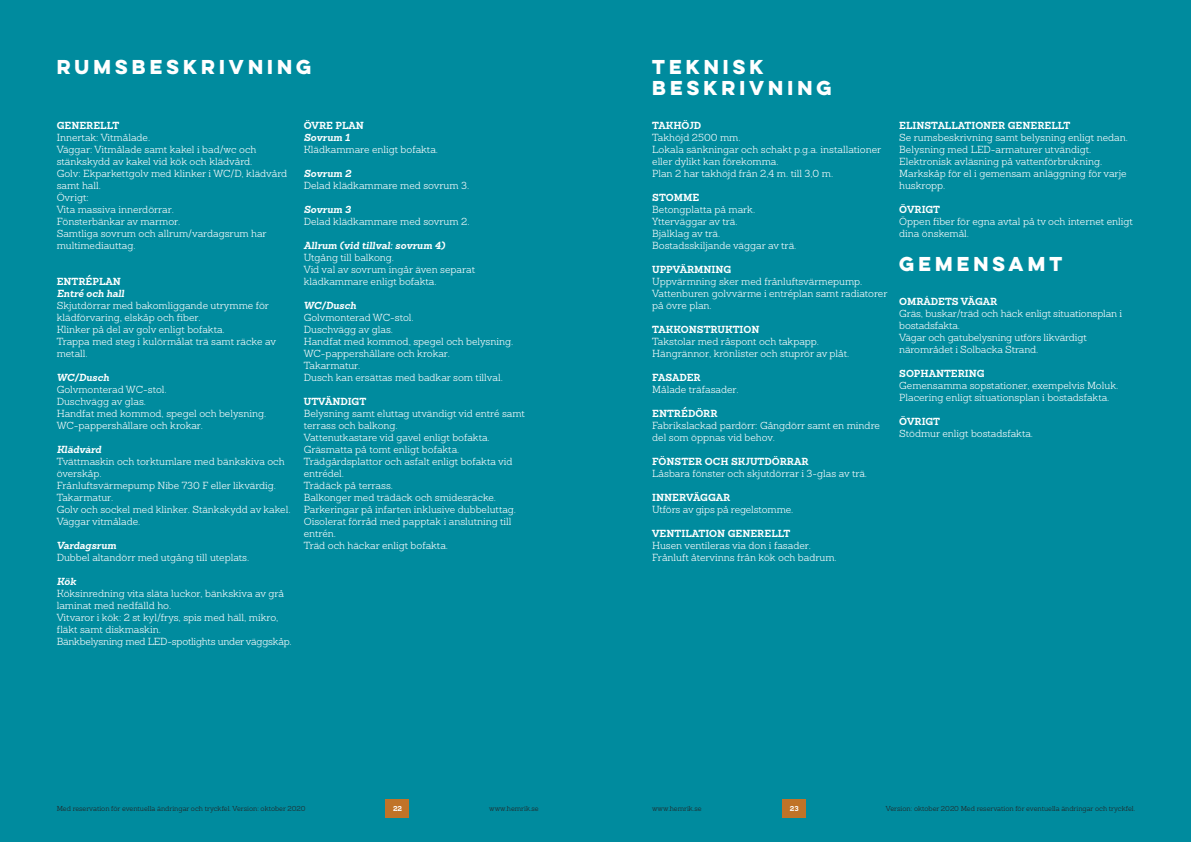
<style>
.page{position:relative;width:1191px;height:842px;background:#fff}
.page>*{position:absolute;margin:0;border:0;box-sizing:border-box;transform-origin:0 0}
.t1{font:700 18px "Lulo Clean One";color:#fff}
.t2{font:300 10px/12px "Sanchez";color:#fff}
.t3{font:700 10px "Sanchez";color:#fff}
.t4{font:italic 700 10px "Sanchez";color:#fff}
.t5{font:300 10px "Sanchez";letter-spacing:-.02em;color:#fff}
.t6{font:300 7px "Sanchez";color:#231f20}
.t7{font:700 7px "Sanchez";color:#fff}
</style>
<div class="page">
<div style="left:0;top:0;width:595px;height:842px;background:#008b9e"></div>
<div style="left:595px;top:0;width:596px;height:842px;background:#008b9e"></div>
<div style="left:386px;top:799px;width:23px;height:19px;background:#c07328"></div>
<div style="left:783px;top:799px;width:23px;height:19px;background:#c07328"></div>
<p class="t1" style="left:57px;top:53px;width:260px">RUMSBESKRIVNING</p>
<p class="t3" style="left:57px;top:119px;width:64px">GENERELLT</p>
<p class="t2" style="left:57px;top:132px;width:95px">Innertak: Vitmålade.</p>
<p class="t2" style="left:57px;top:144px;width:201px">Väggar: Vitmålade samt kakel i bad/wc och stänkskydd av kakel vid kök och klädvård.</p>
<p class="t2" style="left:57px;top:168px;width:232px">Golv: Ekparkettgolv med klinker i WC/D, klädvård samt hall.</p>
<p class="t2" style="left:57px;top:192px;width:33px">Övrigt:</p>
<p class="t2" style="left:57px;top:204px;width:119px">Vita massiva innerdörrar.</p>
<p class="t2" style="left:57px;top:216px;width:125px">Fönsterbänkar av marmor.</p>
<p class="t2" style="left:57px;top:228px;width:211px">Samtliga sovrum och allrum/vardagsrum har multimediauttag.</p>
<p class="t3" style="left:57px;top:275px;width:66px">ENTRÉPLAN</p>
<p class="t4" style="left:57px;top:287px;width:69px">Entré och hall</p>
<p class="t2" style="left:57px;top:300px;width:214px">Skjutdörrar med bakomliggande utrymme för klädförvaring, elskåp och fiber.</p>
<p class="t2" style="left:57px;top:324px;width:169px">Klinker på del av golv enligt bofakta.</p>
<p class="t2" style="left:57px;top:336px;width:221px">Trappa med steg i kulörmålat trä samt räcke av metall.</p>
<p class="t4" style="left:57px;top:371px;width:54px">WC/Dusch</p>
<p class="t2" style="left:57px;top:384px;width:111px">Golvmonterad WC-stol.</p>
<p class="t2" style="left:57px;top:396px;width:91px">Duschvägg av glas.</p>
<p class="t2" style="left:57px;top:408px;width:211px">Handfat med kommod, spegel och belysning.</p>
<p class="t2" style="left:57px;top:420px;width:148px">WC-pappershållare och krokar.</p>
<p class="t4" style="left:57px;top:443px;width:46px">Klädvård</p>
<p class="t2" style="left:57px;top:456px;width:229px">Tvättmaskin och torktumlare med bänkskiva och överskåp.</p>
<p class="t2" style="left:57px;top:480px;width:221px">Frånluftsvärmepump Nibe 730 F eller likvärdig.<br>Takarmatur.</p>
<p class="t2" style="left:57px;top:504px;width:235px">Golv och sockel med klinker. Stänkskydd av kakel.</p>
<p class="t2" style="left:57px;top:516px;width:85px">Väggar vitmålade.</p>
<p class="t4" style="left:57px;top:539px;width:61px">Vardagsrum</p>
<p class="t2" style="left:57px;top:552px;width:194px">Dubbel altandörr med utgång till uteplats.</p>
<p class="t4" style="left:57px;top:575px;width:21px">Kök</p>
<p class="t2" style="left:57px;top:588px;width:229px">Köksinredning vita släta luckor, bänkskiva av grå laminat med nedfälld ho.</p>
<p class="t2" style="left:57px;top:612px;width:223px">Vitvaror i kök: 2 st kyl/frys, spis med häll, mikro, fläkt samt diskmaskin.</p>
<p class="t5" style="left:57px;top:636px;width:236px">Bänkbelysning med LED-spotlights under väggskåp.</p>
<p class="t3" style="left:304px;top:119px;width:62px">ÖVRE PLAN</p>
<p class="t4" style="left:304px;top:131px;width:48px">Sovrum 1</p>
<p class="t2" style="left:304px;top:144px;width:136px">Klädkammare enligt bofakta.</p>
<p class="t4" style="left:304px;top:167px;width:49px">Sovrum 2</p>
<p class="t2" style="left:304px;top:180px;width:167px">Delad klädkammare med sovrum 3.</p>
<p class="t4" style="left:304px;top:203px;width:49px">Sovrum 3</p>
<p class="t2" style="left:304px;top:216px;width:167px">Delad klädkammare med sovrum 2.</p>
<p class="t4" style="left:304px;top:239px;width:143px">Allrum (vid tillval: sovrum 4)</p>
<p class="t2" style="left:304px;top:252px;width:92px">Utgång till balkong.</p>
<p class="t2" style="left:304px;top:264px;width:173px">Vid val av sovrum ingår även separat klädkammare enligt bofakta.</p>
<p class="t4" style="left:304px;top:299px;width:54px">WC/Dusch</p>
<p class="t2" style="left:304px;top:312px;width:111px">Golvmonterad WC-stol.</p>
<p class="t2" style="left:304px;top:324px;width:91px">Duschvägg av glas.</p>
<p class="t2" style="left:304px;top:336px;width:211px">Handfat med kommod, spegel och belysning.</p>
<p class="t2" style="left:304px;top:348px;width:148px">WC-pappershållare och krokar.</p>
<p class="t2" style="left:304px;top:360px;width:58px">Takarmatur.</p>
<p class="t2" style="left:304px;top:372px;width:201px">Dusch kan ersättas med badkar som tillval.</p>
<p class="t3" style="left:304px;top:395px;width:64px">UTVÄNDIGT</p>
<p class="t2" style="left:304px;top:408px;width:223px">Belysning samt eluttag utvändigt vid entré samt terrass och balkong.</p>
<p class="t2" style="left:304px;top:432px;width:187px">Vattenutkastare vid gavel enligt bofakta.</p>
<p class="t2" style="left:304px;top:444px;width:157px">Gräsmatta på tomt enligt bofakta.</p>
<p class="t2" style="left:304px;top:456px;width:210px">Trädgårdsplattor och asfalt enligt bofakta vid entrédel.</p>
<p class="t2" style="left:304px;top:480px;width:91px">Trädäck på terrass.</p>
<p class="t2" style="left:304px;top:492px;width:194px">Balkonger med trädäck och smidesräcke.</p>
<p class="t2" style="left:304px;top:504px;width:214px">Parkeringar på infarten inklusive dubbeluttag.</p>
<p class="t2" style="left:304px;top:516px;width:209px">Oisolerat förråd med papptak i anslutning till entrén.</p>
<p class="t2" style="left:304px;top:540px;width:146px">Träd och häckar enligt bofakta.</p>
<p class="t1" style="left:652px;top:53px;width:117px">TEKNISK</p>
<p class="t1" style="left:652px;top:74px;width:185px">BESKRIVNING</p>
<p class="t3" style="left:652px;top:119px;width:51px">TAKHÖJD</p>
<p class="t2" style="left:652px;top:132px;width:90px">Takhöjd 2500 mm.</p>
<p class="t2" style="left:652px;top:144px;width:231px">Lokala sänkningar och schakt p.g.a. installationer eller dylikt kan förekomma.</p>
<p class="t2" style="left:652px;top:168px;width:182px">Plan 2 har takhöjd från 2,4 m. till 3,0 m.</p>
<p class="t3" style="left:652px;top:191px;width:48px">STOMME</p>
<p class="t2" style="left:652px;top:204px;width:104px">Betongplatta på mark.<br>Ytterväggar av trä.</p>
<p class="t2" style="left:652px;top:228px;width:70px">Bjälklag av trä.</p>
<p class="t2" style="left:652px;top:240px;width:146px">Bostadsskiljande väggar av trä.</p>
<p class="t3" style="left:652px;top:263px;width:81px">UPPVÄRMNING</p>
<p class="t2" style="left:652px;top:276px;width:212px">Uppvärmning sker med frånluftsvärmepump.</p>
<p class="t2" style="left:652px;top:288px;width:237px">Vattenburen golvvärme i entréplan samt radiatorer på övre plan.</p>
<p class="t3" style="left:652px;top:323px;width:109px">TAKKONSTRUKTION</p>
<p class="t2" style="left:652px;top:336px;width:168px">Takstolar med råspont och takpapp.</p>
<p class="t2" style="left:652px;top:348px;width:199px">Hängrännor, krönlister och stuprör av plåt.</p>
<p class="t3" style="left:652px;top:371px;width:50px">FASADER</p>
<p class="t2" style="left:652px;top:384px;width:88px">Målade träfasader.</p>
<p class="t3" style="left:652px;top:407px;width:67px">ENTRÉDÖRR</p>
<p class="t2" style="left:652px;top:420px;width:229px">Fabrikslackad pardörr: Gångdörr samt en mindre del som öppnas vid behov.</p>
<p class="t3" style="left:652px;top:455px;width:158px">FÖNSTER OCH SKJUTDÖRRAR</p>
<p class="t2" style="left:652px;top:468px;width:216px">Låsbara fönster och skjutdörrar i 3-glas av trä.</p>
<p class="t3" style="left:652px;top:491px;width:80px">INNERVÄGGAR</p>
<p class="t2" style="left:652px;top:504px;width:142px">Utförs av gips på regelstomme.</p>
<p class="t3" style="left:652px;top:527px;width:139px">VENTILATION GENERELLT</p>
<p class="t2" style="left:652px;top:540px;width:160px">Husen ventileras via don i fasader.</p>
<p class="t2" style="left:652px;top:552px;width:186px">Frånluft återvinns från kök och badrum.</p>
<p class="t3" style="left:899px;top:119px;width:172px">ELINSTALLATIONER GENERELLT</p>
<p class="t2" style="left:899px;top:132px;width:230px">Se rumsbeskrivning samt belysning enligt nedan.</p>
<p class="t2" style="left:899px;top:144px;width:194px">Belysning med LED-armaturer utvändigt.</p>
<p class="t2" style="left:899px;top:156px;width:204px">Elektronisk avläsning på vattenförbrukning.</p>
<p class="t2" style="left:899px;top:168px;width:229px">Markskåp för el i gemensam anläggning för varje huskropp.</p>
<p class="t3" style="left:899px;top:203px;width:42px">ÖVRIGT</p>
<p class="t2" style="left:899px;top:216px;width:235px">Öppen fiber för egna avtal på tv och internet enligt dina önskemål.</p>
<p class="t1" style="left:899px;top:250px;width:169px">GEMENSAMT</p>
<p class="t3" style="left:899px;top:294px;width:99px">OMRÅDETS VÄGAR</p>
<p class="t2" style="left:899px;top:307px;width:224px">Gräs, buskar/träd och häck enligt situationsplan i bostadsfakta.</p>
<p class="t2" style="left:899px;top:331px;width:189px">Vägar och gatubelysning utförs likvärdigt närområdet i Solbacka Strand.</p>
<p class="t3" style="left:899px;top:366px;width:87px">SOPHANTERING</p>
<p class="t2" style="left:899px;top:379px;width:220px">Gemensamma sopstationer, exempelvis Moluk.</p>
<p class="t2" style="left:899px;top:391px;width:212px">Placering enligt situationsplan i bostadsfakta.</p>
<p class="t3" style="left:899px;top:414px;width:42px">ÖVRIGT</p>
<p class="t2" style="left:899px;top:427px;width:135px">Stödmur enligt bostadsfakta.</p>
<p class="t6" style="left:57px;top:804px;width:250px">Med reservation för eventuella ändringar och tryckfel. Version: oktober 2020</p>
<p class="t7" style="left:393px;top:804px;width:11px">22</p>
<p class="t6" style="left:489px;top:804px;width:51px">www.hemrik.se</p>
<p class="t6" style="left:652px;top:804px;width:51px">www.hemrik.se</p>
<p class="t7" style="left:790px;top:804px;width:10px">23</p>
<p class="t6" style="left:886px;top:804px;width:251px">Version: oktober 2020 Med reservation för eventuella ändringar och tryckfel.</p>
</div>
